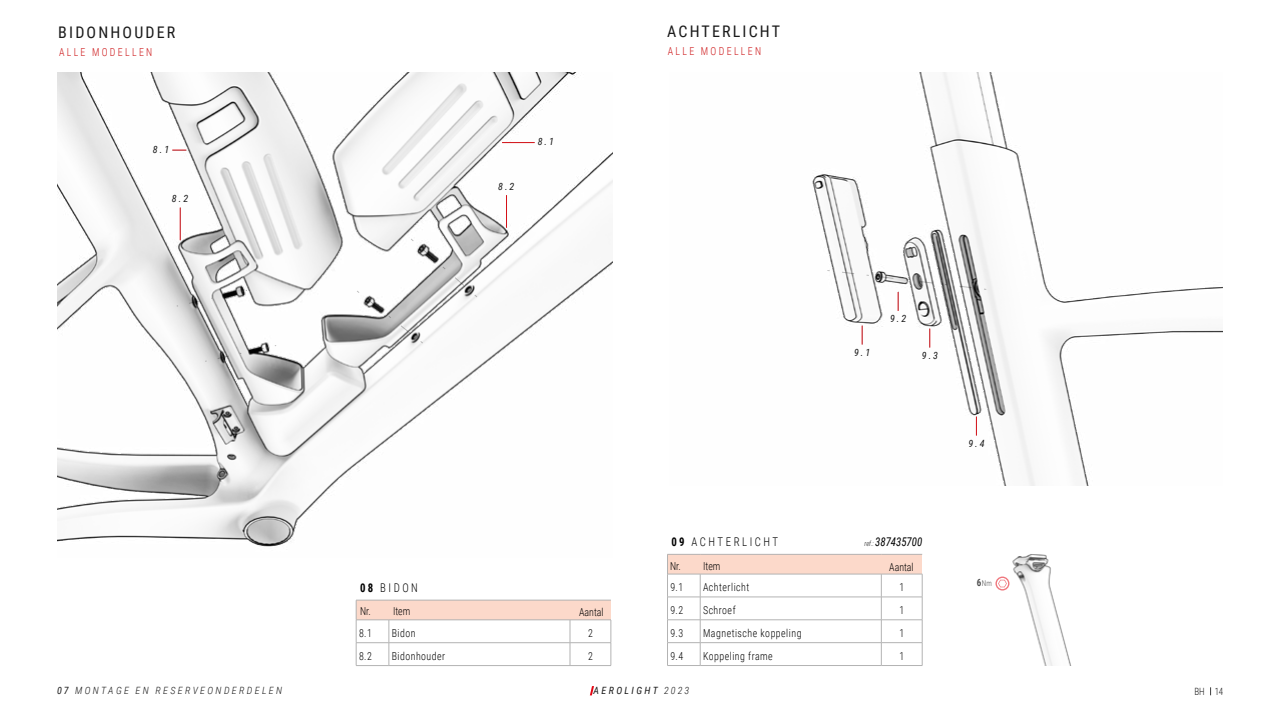
<style>
.page{position:relative;width:1280px;height:720px;background:#fff}
.page>*{position:absolute;margin:0;border:0;box-sizing:border-box;transform-origin:0 0}
.t1{font:16px "Roboto Condensed";letter-spacing:.135em;color:#1a1a1a}
.t2{font:300 12px "Roboto Condensed";letter-spacing:.235em;color:#000;scale:.9 1}
.t3{font:italic 12px "Roboto Condensed";color:#000;scale:.9 1}
.t4{font:300 11px "Roboto Condensed";letter-spacing:.05em;color:#000;scale:.9 1}
.t5{font:300 11px "Roboto Condensed";letter-spacing:.235em;color:#cd1719;scale:.9 1}
.t6{font:italic 10px "Roboto Condensed";letter-spacing:.235em;color:#1a1a1a}
.t7{font:italic 300 10px "Roboto Condensed";letter-spacing:.235em;color:#1a1a1a}
.t8{font:300 10px "Roboto Condensed";color:#1a1a1a;scale:.9 1}
.t9{font:300 8px "Roboto Condensed";color:#4d4d4d;scale:.9 1}
.s1{font-weight:700}
.s2{font-weight:300;font-size:7px}
.s3{font-weight:700;font-size:10px}
.s4{font-weight:400}
.s5{font-weight:300}
</style>
<div class="page">
<svg style="left:590px;top:686px;width:4px;height:9px"></svg>
<div style="left:356px;top:600px;width:255px;height:20px;background:#fcd9ca"></div>
<hr style="left:356px;top:620px;width:33px;height:1px;background:#b3b3b3">
<hr style="left:389px;top:620px;width:181px;height:1px;background:#b3b3b3">
<hr style="left:570px;top:620px;width:41px;height:1px;background:#b3b3b3">
<hr style="left:356px;top:643px;width:33px;height:1px;background:#b3b3b3">
<hr style="left:389px;top:643px;width:181px;height:1px;background:#b3b3b3">
<svg style="left:389px;top:620px;width:1px;height:45px"></svg>
<hr style="left:570px;top:643px;width:41px;height:1px;background:#b3b3b3">
<svg style="left:570px;top:620px;width:1px;height:45px"></svg>
<hr style="left:356px;top:600px;width:33px;height:1px;background:#b3b3b3">
<svg style="left:356px;top:600px;width:1px;height:65px"></svg>
<hr style="left:389px;top:600px;width:181px;height:1px;background:#b3b3b3">
<hr style="left:570px;top:600px;width:41px;height:1px;background:#b3b3b3">
<hr style="left:356px;top:665px;width:33px;height:1px;background:#b3b3b3">
<hr style="left:389px;top:665px;width:181px;height:1px;background:#b3b3b3">
<hr style="left:570px;top:665px;width:41px;height:1px;background:#b3b3b3">
<svg style="left:611px;top:620px;width:1px;height:45px"></svg>
<img style="left:57px;top:72px;width:555px;height:475px">
<svg style="left:348px;top:231px;width:130px;height:113px"></svg>
<svg style="left:166px;top:289px;width:82px;height:20px"></svg>
<svg style="left:194px;top:344px;width:83px;height:21px;background:#c0c0c0"></svg>
<hr style="left:506px;top:195px;width:1px;height:33px;background:#d61017">
<hr style="left:180px;top:208px;width:1px;height:32px;background:#d61017">
<hr style="left:502px;top:142px;width:33px;height:1px;background:#d61017">
<svg style="left:172px;top:150px;width:14px;height:1px"></svg>
<div style="left:668px;top:554px;width:254px;height:20px;background:#fcd9ca"></div>
<hr style="left:667px;top:597px;width:33px;height:1px;background:#b3b3b3">
<hr style="left:700px;top:597px;width:181px;height:1px;background:#b3b3b3">
<hr style="left:881px;top:597px;width:41px;height:1px;background:#b3b3b3">
<hr style="left:667px;top:620px;width:33px;height:1px;background:#b3b3b3">
<hr style="left:700px;top:620px;width:181px;height:1px;background:#b3b3b3">
<hr style="left:881px;top:620px;width:41px;height:1px;background:#b3b3b3">
<hr style="left:667px;top:642px;width:33px;height:1px;background:#b3b3b3">
<hr style="left:700px;top:642px;width:181px;height:1px;background:#b3b3b3">
<svg style="left:700px;top:575px;width:1px;height:90px"></svg>
<hr style="left:881px;top:642px;width:41px;height:1px;background:#b3b3b3">
<svg style="left:881px;top:575px;width:1px;height:90px"></svg>
<hr style="left:667px;top:665px;width:33px;height:1px;background:#b3b3b3">
<hr style="left:700px;top:665px;width:181px;height:1px;background:#b3b3b3">
<hr style="left:881px;top:665px;width:41px;height:1px;background:#b3b3b3">
<hr style="left:667px;top:554px;width:33px;height:1px;background:#b3b3b3">
<svg style="left:667px;top:554px;width:1px;height:111px"></svg>
<hr style="left:700px;top:554px;width:181px;height:1px;background:#b3b3b3">
<hr style="left:881px;top:554px;width:41px;height:1px;background:#b3b3b3">
<hr style="left:667px;top:574px;width:33px;height:1px;background:#b3b3b3">
<hr style="left:700px;top:574px;width:181px;height:1px;background:#b3b3b3">
<hr style="left:881px;top:574px;width:41px;height:1px;background:#b3b3b3">
<svg style="left:922px;top:574px;width:1px;height:91px"></svg>
<img style="left:812px;top:72px;width:410px;height:414px">
<svg style="left:862px;top:326px;width:1px;height:19px"></svg>
<svg style="left:930px;top:329px;width:1px;height:19px"></svg>
<svg style="left:976px;top:417px;width:1px;height:19px"></svg>
<svg style="left:816px;top:268px;width:171px;height:43px"></svg>
<img style="left:1000px;top:554px;width:71px;height:111px">
<svg style="left:995px;top:577px;width:14px;height:14px"></svg>
<h1 class="t1" style="left:58px;top:21px;width:119px">BIDONHOUDER</h1>
<p class="t5" style="left:59px;top:44px;width:105px">ALLE MODELLEN</p>
<p class="t6" style="left:153px;top:142px;width:18px">8.1</p>
<p class="t6" style="left:172px;top:192px;width:18px">8.2</p>
<p class="t6" style="left:498px;top:179px;width:18px">8.2</p>
<p class="t6" style="left:538px;top:135px;width:18px">8.1</p>
<p class="t2" style="left:360px;top:579px;width:66px"><span class="s1">08</span> BIDON</p>
<p class="t4" style="left:359px;top:625px;width:16px">8.1</p>
<p class="t4" style="left:392px;top:625px;width:28px">Bidon</p>
<p class="t4" style="left:588px;top:625px;width:7px">2</p>
<p class="t4" style="left:359px;top:648px;width:16px">8.2</p>
<p class="t4" style="left:392px;top:648px;width:61px">Bidonhouder</p>
<p class="t4" style="left:588px;top:648px;width:7px">2</p>
<p class="t4" style="left:360px;top:604px;width:57px">Nr. Item</p>
<p class="t4" style="left:579px;top:605px;width:29px">Aantal</p>
<h1 class="t1" style="left:667px;top:20px;width:115px">ACHTERLICHT</h1>
<p class="t5" style="left:668px;top:44px;width:105px">ALLE MODELLEN</p>
<p class="t6" style="left:854px;top:346px;width:18px">9.1</p>
<p class="t6" style="left:890px;top:312px;width:18px">9.2</p>
<p class="t6" style="left:922px;top:349px;width:18px">9.3</p>
<p class="t6" style="left:968px;top:437px;width:18px">9.4</p>
<p class="t2" style="left:672px;top:533px;width:120px"><span class="s1">09</span> ACHTERLICHT</p>
<p class="t4" style="left:670px;top:580px;width:16px">9.1</p>
<p class="t4" style="left:703px;top:580px;width:53px">Achterlicht</p>
<p class="t4" style="left:899px;top:580px;width:7px">1</p>
<p class="t4" style="left:670px;top:603px;width:16px">9.2</p>
<p class="t4" style="left:703px;top:603px;width:38px">Schroef</p>
<p class="t4" style="left:899px;top:603px;width:7px">1</p>
<p class="t4" style="left:670px;top:625px;width:16px">9.3</p>
<p class="t4" style="left:703px;top:625px;width:111px">Magnetische koppeling</p>
<p class="t4" style="left:899px;top:625px;width:7px">1</p>
<p class="t4" style="left:670px;top:648px;width:16px">9.4</p>
<p class="t4" style="left:703px;top:648px;width:79px">Koppeling frame</p>
<p class="t4" style="left:899px;top:648px;width:7px">1</p>
<p class="t3" style="left:865px;top:534px;width:66px"><span class="s2">ref.:</span> 387435700</p>
<p class="t4" style="left:670px;top:558px;width:57px">Nr. Item</p>
<p class="t4" style="left:889px;top:559px;width:29px">Aantal</p>
<p class="t9" style="left:977px;top:578px;width:18px"><span class="s3">6</span>Nm</p>
<p class="t7" style="left:57px;top:684px;width:227px"><span class="s4">07</span> MONTAGE EN RESERVEONDERDELEN</p>
<p class="t6" style="left:594px;top:684px;width:97px">AEROLIGHT <span class="s5">2023</span></p>
<p class="t8" style="left:1194px;top:685px;width:34px">BH 14</p>
</div>
